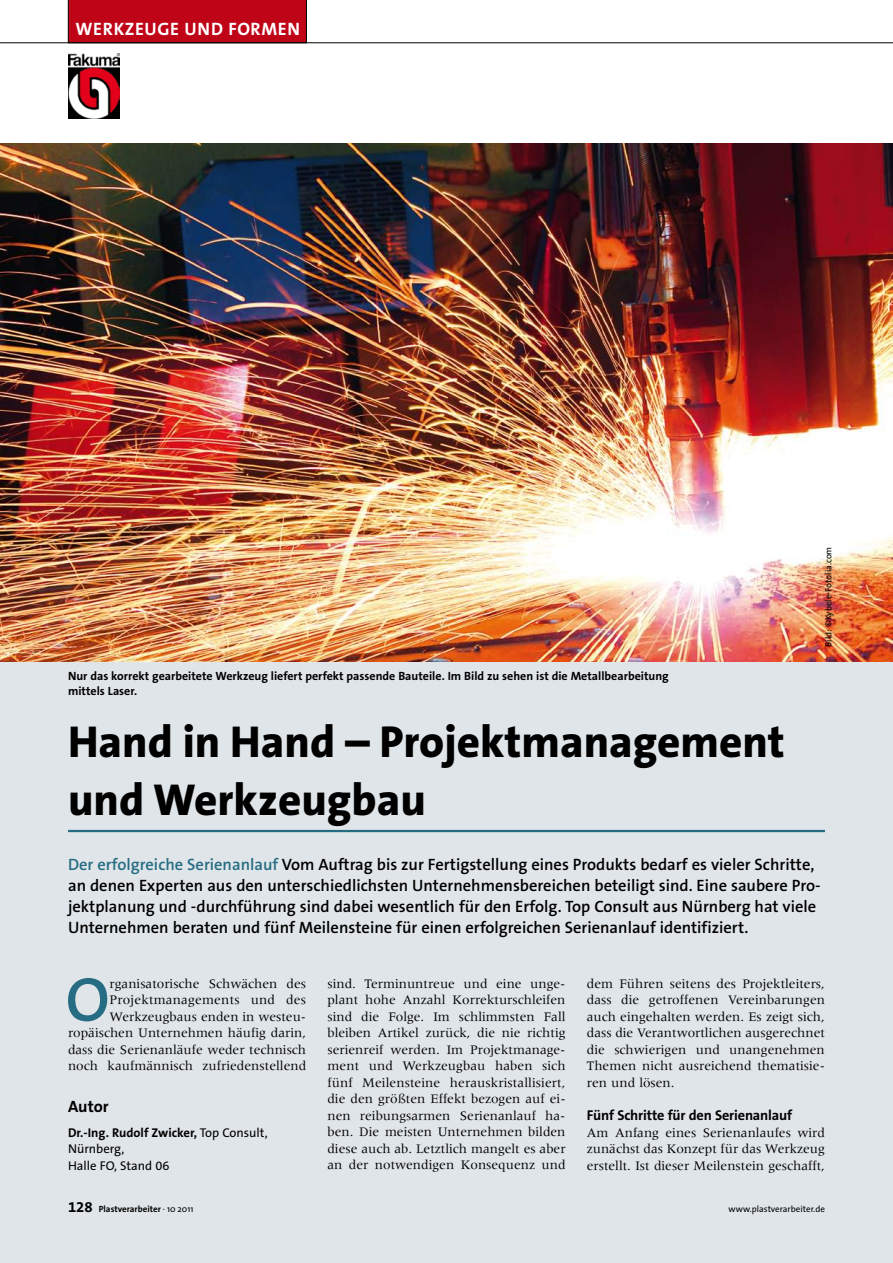
<style>
.page{position:relative;width:893px;height:1263px;background:#fff}
.page>*{position:absolute;margin:0;border:0;box-sizing:border-box;transform-origin:0 0}
.t1{font:600 62.55px "The Sans Os F";color:#266d83}
.t2{font:800 45px/58.5px "The Sans Os F";color:#000}
.t3{font:700 18px "The Sans Os F";letter-spacing:.035em;color:#fff}
.t4{font:600 16.5px/21px "The Sans Os F";color:#000}
.t5{font:700 16.5px "The Sans Os F";color:#000}
.t6{font:700 14.25px "The Sans Os F";letter-spacing:-.01em;color:#000}
.t7{font:13.5px/16.5px "Meridien LT Std";color:#000;text-align:justify}
.t8{font:12.75px/16.5px "The Sans Os F";color:#000}
.t9{font:700 12px/15px "The Sans Os F";color:#000}
.t10{font:9px "The Sans Os F";color:#000}
.t11{font:700 9px "The Sans Os F";color:#000}
.s1{color:#266d83}
.s2{font-weight:700}
.s3{font-size:15px}
.s4{font-weight:400}
</style>
<div class="page">
<div style="left:0;top:145px;width:893px;height:1118px;background:#e0e5e9"></div>
<img style="left:0;top:144px;width:893px;height:518px">
<hr style="left:68px;top:830px;width:757px;height:2px;background:#266d83">
<div style="left:68px;top:0;width:239px;height:43px;background:#c00418"></div>
<hr style="left:0;top:43px;width:893px;height:1px;background:#000">
<img style="left:68px;top:54px;width:51px;height:65px">
<h3 class="t3" style="left:76px;top:17px;width:226px">WERKZEUGE UND FORMEN</h3>
<p class="t9" style="left:68px;top:669px;width:602px">Nur das korrekt gearbeitete Werkzeug liefert perfekt passende Bauteile. Im Bild zu sehen ist die Metallbearbeitung mittels Laser.</p>
<p class="t10" style="left:823px;top:647px;width:102px;rotate:-90deg">Bild: ©Kybele-Fotolia.com</p>
<h2 class="t2" style="left:68px;top:712px;width:718px">Hand in Hand – Projektmanagement und Werkzeugbau</h2>
<p class="t4" style="left:68px;top:854px;width:754px"><span class="s1">Der erfolgreiche Serienanlauf</span> Vom Auftrag bis zur Fertigstellung eines Produkts bedarf es vieler Schritte, an denen Experten aus den unterschiedlichsten Unternehmensbereichen beteiligt sind. Eine saubere Pro&shy;jektplanung und -durchführung sind dabei wesentlich für den Erfolg. Top Consult aus Nürnberg hat viele Unternehmen beraten und fünf Meilensteine für einen erfolgreichen Serienanlauf identifiziert.</p>
<h1 class="t1" style="left:66px;top:959px;width:45px">O</h1>
<p class="t7" style="left:68px;top:975px;width:240px;text-align:right">rganisatorische Schwächen des Projektmanagements und des Werkzeugbaus enden in westeu&shy;ropäischen Unternehmen häufig darin, dass die Serienanläufe weder technisch noch kaufmännisch zufriedenstellend</p>
<p class="t7" style="left:327px;top:975px;width:240px">sind. Terminuntreue und eine unge&shy;plant hohe Anzahl Korrekturschleifen sind die Folge. Im schlimmsten Fall bleiben Artikel zurück, die nie richtig serienreif werden. Im Projektmanage&shy;ment und Werkzeugbau haben sich fünf Meilensteine herauskristallisiert, die den größten Effekt bezogen auf ei&shy;nen reibungsarmen Serienanlauf ha&shy;ben. Die meisten Unternehmen bilden diese auch ab. Letztlich mangelt es aber an der notwendigen Konsequenz und</p>
<p class="t7" style="left:587px;top:975px;width:240px">dem Führen seitens des Projektleiters, dass die getroffenen Vereinbarungen auch eingehalten werden. Es zeigt sich, dass die Verantwortlichen ausgerechnet die schwierigen und unangenehmen Themen nicht ausreichend thematisie&shy;ren und lösen.</p>
<p class="t5" style="left:68px;top:1095px;width:42px">Autor</p>
<p class="t8" style="left:68px;top:1124px;width:201px"><span class="s2">Dr.-Ing. Rudolf Zwicker,</span> Top Consult,<br>Nürnberg,<br>Halle FO, Stand 06</p>
<p class="t6" style="left:587px;top:1106px;width:207px">Fünf Schritte für den Serienanlauf</p>
<p class="t7" style="left:587px;top:1124px;width:240px">Am Anfang eines Serienanlaufes wird zunächst das Konzept für das Werkzeug erstellt. Ist dieser Meilenstein geschafft,</p>
<p class="t11" style="left:68px;top:1203px;width:127px"><span class="s3">128</span> Plastverarbeiter <span class="s4">· 10 2011</span></p>
<p class="t10" style="left:729px;top:1203px;width:98px">www.plastverarbeiter.de</p>
</div>
